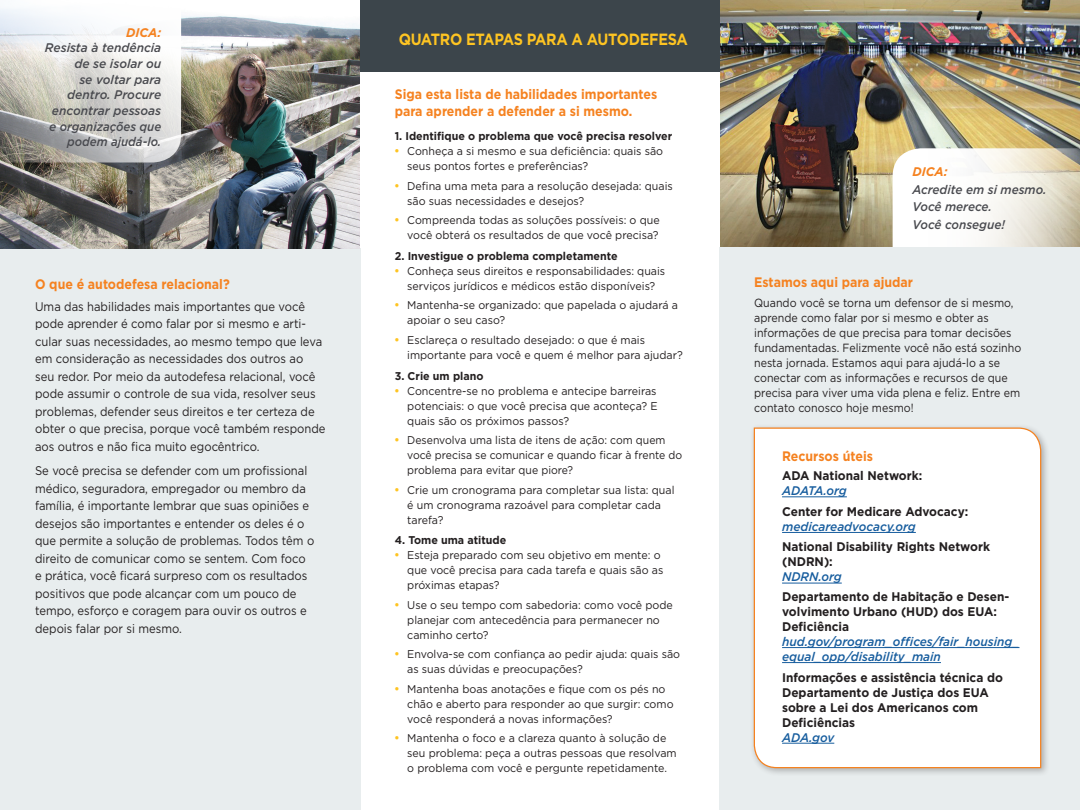
<style>
.page{position:relative;width:1080px;height:810px;background:#fff}
.page>*{position:absolute;margin:0;border:0;box-sizing:border-box;transform-origin:0 0}
.SUBS{font:700 16.25px "Gotham";letter-spacing:-.02em;color:#fec422;scale:.89 1}
.text{font:700 13.75px/16.9px "Gotham";color:#f58220;scale:.9 1}
.text-2{font:12.5px/17.5px "Gotham";color:#231f20;scale:.9 1}
.text-3{font:700 12.5px/15px "Gotham";color:#231f20;scale:.95 1}
.call_outs{font:italic 500 12.5px/15.6px "Gotham";color:#494a4f;text-align:right;scale:.96 1}
.call_outs-2{font:italic 500 12.5px/17.5px "Gotham";color:#494a4f;scale:.94 1}
.text-4{font:11.88px/15px "Gotham";color:#231f20;scale:.9 1}
.text-5{font:11.25px/15px "Gotham";color:#231f20;scale:.95 1}
.text-6{font:11.25px/15px "Gotham";color:#231f20;scale:.93 1}
.text-7{font:700 11.25px "Gotham";color:#231f20;scale:.95 1}
.s1{font-weight:700;color:#f58220}
.s2{font-family:"Myriad Pro";font-size:16.25px;color:#fec422}
.s3{font-weight:500;font-style:italic;color:#175d9e}
</style>
<div class="page">
<div style="left:0;top:248px;width:360px;height:562px;background:#e8edee"></div>
<img style="left:720px;top:0;width:360px;height:248px">
<div style="left:360px;top:0;width:360px;height:72px;background:#3c454b"></div>
<img style="left:0;top:16px;width:360px;height:232px">
<svg style="left:0;top:8px;width:181px;height:154px"></svg>
<svg style="left:893px;top:148px;width:187px;height:100px"></svg>
<div style="left:720px;top:248px;width:360px;height:562px;background:#e8edee"></div>
<div style="left:750px;top:424px;width:300px;height:353px;background:#231f20;opacity:.3"></div>
<div style="left:753px;top:427px;width:289px;height:342px;background:#fff"></div>
<hr style="left:782px;top:497px;width:65px;height:1px;background:#175d9e">
<hr style="left:782px;top:532px;width:134px;height:1px;background:#175d9e">
<hr style="left:782px;top:583px;width:60px;height:1px;background:#175d9e">
<hr style="left:782px;top:647px;width:237px;height:1px;background:#175d9e">
<hr style="left:782px;top:662px;width:159px;height:1px;background:#175d9e">
<hr style="left:782px;top:743px;width:52px;height:1px;background:#175d9e">
<p class="call_outs" style="left:45px;top:24px;width:123px"><span class="s1">DICA:<br></span>Resista à tendência de se isolar ou<br>se voltar para dentro. Procure encontrar pessoas e organizações que podem ajudá-lo.</p>
<p class="text" style="left:35px;top:275px;width:218px">O que é autodefesa relacional?</p>
<p class="text-2" style="left:35px;top:297px;width:324px">Uma das habilidades mais importantes que você pode aprender é como falar por si mesmo e arti&shy;cular suas necessidades, ao mesmo tempo que leva em consideração as necessidades dos outros ao<br>seu redor. Por meio da autodefesa relacional, você pode assumir o controle de sua vida, resolver seus problemas, defender seus direitos e ter certeza de obter o que precisa, porque você também responde aos outros e não fica muito egocêntrico.</p>
<p class="text-2" style="left:35px;top:462px;width:312px">Se você precisa se defender com um profissional médico, seguradora, empregador ou membro da família, é importante lembrar que suas opiniões e desejos são importantes e entender os deles é o que permite a solução de problemas. Todos têm o direito de comunicar como se sentem. Com foco e prática, você ficará surpreso com os resultados positivos que pode alcançar com um pouco de tempo, esforço e coragem para ouvir os outros e depois falar por si mesmo.</p>
<p class="SUBS" style="left:399px;top:28px;width:327px">QUATRO ETAPAS PARA A AUTODEFESA</p>
<p class="text" style="left:395px;top:86px;width:293px">Siga esta lista de habilidades importantes para aprender a defender a si mesmo.</p>
<p class="text-7" style="left:395px;top:129px;width:294px">1. Identifique o problema que você precisa resolver</p>
<p class="text-5" style="left:407px;top:144px;width:271px;text-indent:-12px"><span class="s2">•</span> Conheça a si mesmo e sua deficiência: quais são seus pontos fortes e preferências?</p>
<p class="text-5" style="left:407px;top:178px;width:281px;text-indent:-12px"><span class="s2">•</span> Defina uma meta para a resolução desejada: quais são suas necessidades e desejos?</p>
<p class="text-5" style="left:395px;top:213px;width:280px;text-align:right"><span class="s2">•</span> Compreenda todas as soluções possíveis: o que você obterá os resultados de que você precisa?</p>
<p class="text-7" style="left:395px;top:249px;width:236px">2. Investigue o problema completamente</p>
<p class="text-5" style="left:395px;top:263px;width:286px;text-align:center"><span class="s2">•</span> Conheça seus direitos e responsabilidades: quais serviços jurídicos e médicos estão disponíveis?</p>
<p class="text-5" style="left:407px;top:298px;width:287px;text-indent:-12px"><span class="s2">•</span> Mantenha-se organizado: que papelada o ajudará a apoiar o seu caso?</p>
<p class="text-5" style="left:407px;top:332px;width:292px;text-indent:-12px"><span class="s2">•</span> Esclareça o resultado desejado: o que é mais importante para você e quem é melhor para ajudar?</p>
<p class="text-7" style="left:395px;top:368px;width:95px">3. Crie um plano</p>
<p class="text-5" style="left:407px;top:383px;width:265px;text-align:justify;text-indent:-12px"><span class="s2">•</span> Concentre-se no problema e antecipe barreiras potenciais: o que você precisa que aconteça? E quais são os próximos passos?</p>
<p class="text-6" style="left:407px;top:432px;width:297px;text-indent:-12px"><span class="s2">•</span> Desenvolva uma lista de itens de ação: com quem você precisa se comunicar e quando ficar à frente do problema para evitar que piore?</p>
<p class="text-5" style="left:407px;top:482px;width:283px;text-indent:-12px"><span class="s2">•</span> Crie um cronograma para completar sua lista: qual é um cronograma razoável para completar cada tarefa?</p>
<p class="text-7" style="left:395px;top:533px;width:119px">4. Tome uma atitude</p>
<p class="text-5" style="left:407px;top:548px;width:271px;text-indent:-12px"><span class="s2">•</span> Esteja preparado com seu objetivo em mente: o que você precisa para cada tarefa e quais são as próximas etapas?</p>
<p class="text-5" style="left:407px;top:597px;width:281px;text-indent:-12px"><span class="s2">•</span> Use o seu tempo com sabedoria: como você pode planejar com antecedência para permanecer no caminho certo?</p>
<p class="text-5" style="left:407px;top:647px;width:289px;text-indent:-12px"><span class="s2">•</span> Envolva-se com confiança ao pedir ajuda: quais são as suas dúvidas e preocupações?</p>
<p class="text-5" style="left:407px;top:681px;width:282px;text-indent:-12px"><span class="s2">•</span> Mantenha boas anotações e fique com os pés no chão e aberto para responder ao que surgir: como você responderá a novas informações?</p>
<p class="text-5" style="left:407px;top:731px;width:285px;text-indent:-12px"><span class="s2">•</span> Mantenha o foco e a clareza quanto à solução de seu problema: peça a outras pessoas que resolvam o problema com você e pergunte repetidamente.</p>
<p class="call_outs-2" style="left:912px;top:163px;width:144px"><span class="s1">DICA:<br></span>Acredite em si mesmo.<br>Você merece.<br>Você consegue!</p>
<p class="text" style="left:754px;top:274px;width:178px">Estamos aqui para ajudar</p>
<p class="text-4" style="left:754px;top:295px;width:298px">Quando você se torna um defensor de si mesmo, aprende como falar por si mesmo e obter as informações de que precisa para tomar decisões fundamentadas. Felizmente você não está sozinho nesta jornada. Estamos aqui para ajudá-lo a se conectar com as informações e recursos de que precisa para viver uma vida plena e feliz. Entre em contato conosco hoje mesmo!</p>
<p class="text" style="left:782px;top:447px;width:103px">Recursos úteis</p>
<p class="text-3" style="left:782px;top:468px;width:149px">ADA National Network:<br><span class="s3">ADATA.org</span></p>
<p class="text-3" style="left:782px;top:504px;width:198px">Center for Medicare Advocacy: <span class="s3">medicareadvocacy.org</span></p>
<p class="text-3" style="left:782px;top:539px;width:220px">National Disability Rights Network (NDRN):<br><span class="s3">NDRN.org</span></p>
<p class="text-3" style="left:782px;top:589px;width:251px">Departamento de Habitação e Desen&shy;volvimento Urbano (HUD) dos EUA:<br>Deficiência <span class="s3">hud.gov/program_offices/fair_housing_ equal_opp/disability_main</span></p>
<p class="text-3" style="left:782px;top:670px;width:234px">Informações e assistência técnica do<br>Departamento de Justiça dos EUA sobre a Lei dos Americanos com<br>Deficiências<br><span class="s3">ADA.gov</span></p>
</div>
